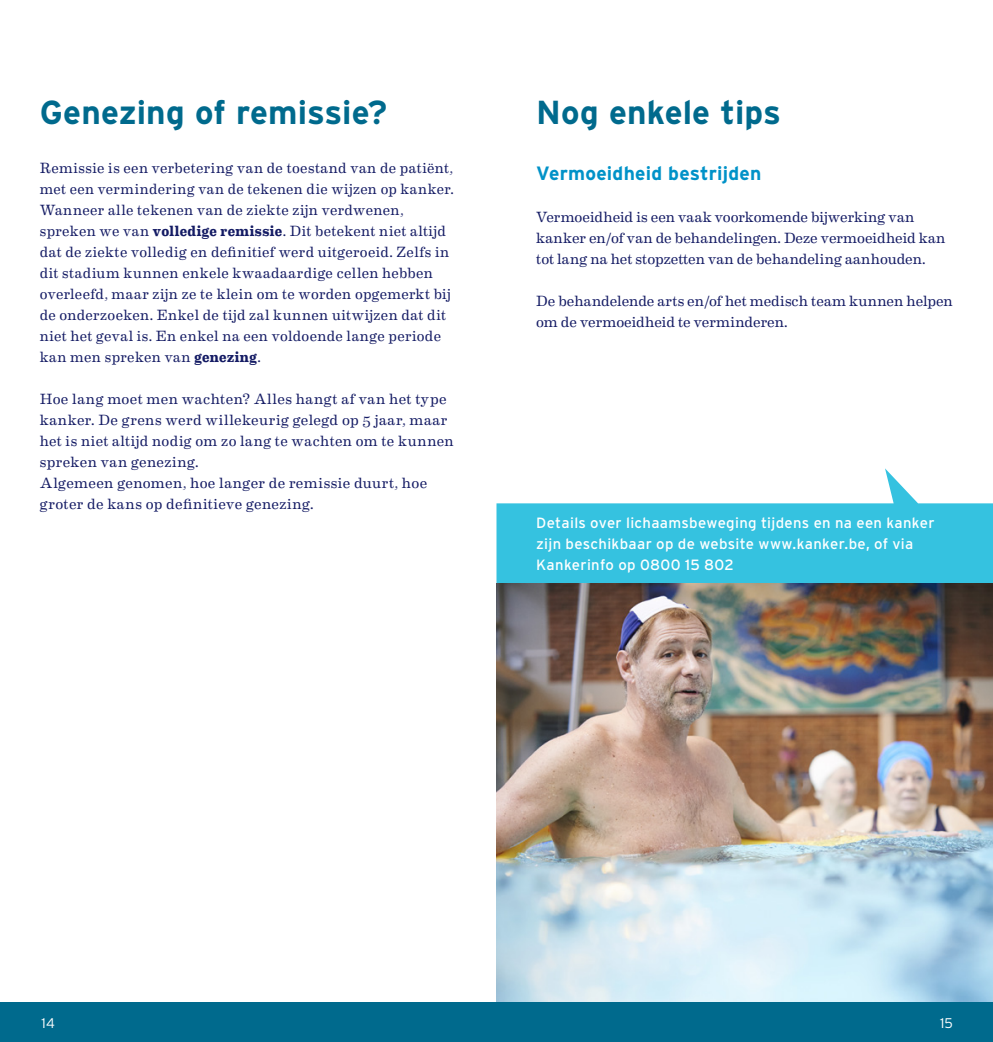
<style>
.page{position:relative;width:993px;height:1042px;background:#fff}
.page>*{position:absolute;margin:0;border:0;box-sizing:border-box;transform-origin:0 0}
._3_Titel_Niveau_1{font:700 33.25px "Interstate";color:#006a8d}
._3_Titel_Niveau_1_me{font:700 33.25px "Interstate";letter-spacing:.005em;color:#006a8d}
._4_Titel_Niveau_2{font:700 19.25px "Interstate";letter-spacing:.01em;color:#0092c8}
.A_Body{font:14.88px/21px "Eames Century Modern";letter-spacing:.02em;color:#141b64}
.A_Body-2{font:14.88px/21px "Eames Century Modern";letter-spacing:-.005em;color:#141b64}
.A_Body_kader{font:14.88px/21px "Interstate";letter-spacing:.02em;color:#fff}
.t1{font:300 14px "Interstate";color:#fff}
.s1{font-weight:700}
</style>
<div class="page">
<svg style="left:496px;top:468px;width:496px;height:116px;fill:#35c2e0"></svg>
<img style="left:496px;top:584px;width:496px;height:418px">
<div style="left:0;top:1002px;width:992px;height:40px;background:#006a8d"></div>
<p class="_3_Titel_Niveau_1" style="left:40px;top:92px;width:349px">Genezing of remissie?</p>
<p class="A_Body" style="left:40px;top:156px;width:415px">Remissie is een verbetering van de toestand van de patiënt, met een vermindering van de tekenen die wijzen op kanker.<br>Wanneer alle tekenen van de ziekte zijn verdwenen, spreken we van <span class="s1">volledige remissie</span>. Dit betekent niet altijd dat de ziekte volledig en definitief werd uitgeroeid. Zelfs in dit stadium kunnen enkele kwaadaardige cellen hebben overleefd, maar zijn ze te klein om te worden opgemerkt bij de onderzoeken. Enkel de tijd zal kunnen uitwijzen dat dit niet het geval is. En enkel na een voldoende lange periode kan men spreken van <span class="s1">genezing</span>.</p>
<p class="A_Body" style="left:40px;top:387px;width:415px">Hoe lang moet men wachten? Alles hangt af van het type kanker. De grens werd willekeurig gelegd op 5 jaar, maar het is niet altijd nodig om zo lang te wachten om te kunnen spreken van genezing.</p>
<p class="A_Body" style="left:40px;top:471px;width:389px">Algemeen genomen, hoe langer de remissie duurt, hoe groter de kans op definitieve genezing.</p>
<p class="_3_Titel_Niveau_1_me" style="left:536px;top:92px;width:246px">Nog enkele tips</p>
<p class="_4_Titel_Niveau_2" style="left:536px;top:161px;width:227px">Vermoeidheid bestrijden</p>
<p class="A_Body-2" style="left:536px;top:205px;width:411px">Vermoeidheid is een vaak voorkomende bijwerking van kanker en/of van de behandelingen. Deze vermoeidheid kan tot lang na het stopzetten van de behandeling aanhouden.</p>
<p class="A_Body-2" style="left:536px;top:289px;width:418px">De behandelende arts en/of het medisch team kunnen helpen om de vermoeidheid te verminderen.</p>
<p class="A_Body_kader" style="left:536px;top:512px;width:400px">Details over lichaamsbeweging tijdens en na een kanker zijn beschikbaar op de website www.kanker.be, of via<br>Kankerinfo op 0800 15 802</p>
<p class="t1" style="left:42px;top:1014px;width:15px">14</p>
<p class="t1" style="left:939px;top:1014px;width:14px">15</p>
</div>
